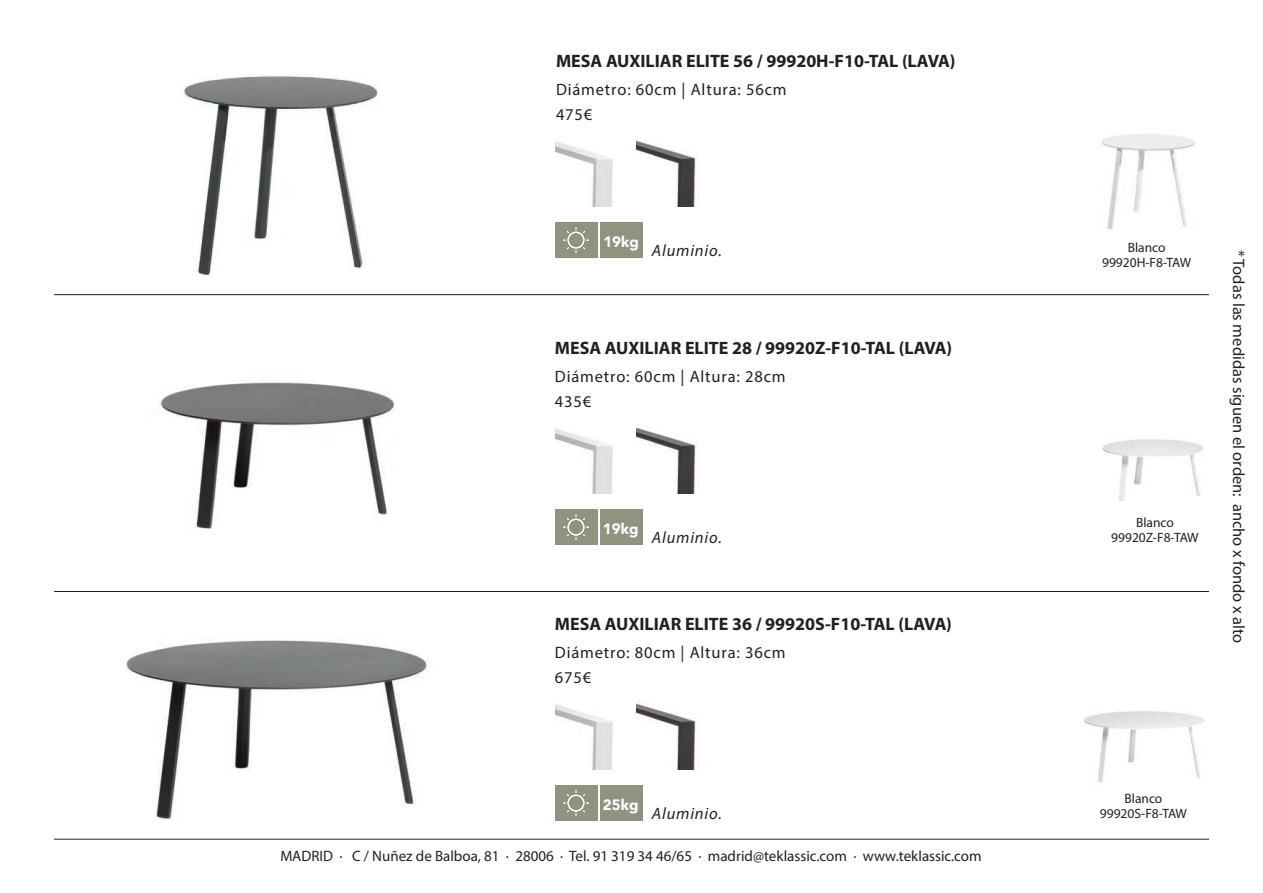
<style>
.page{position:relative;width:1263px;height:893px;background:#fff}
.page>*{position:absolute;margin:0;border:0;box-sizing:border-box;transform-origin:0 0}
.t1{font:700 18px "Myriad Pro";color:#231f20}
.t2{font:16.5px/25.7px "Myriad Pro";letter-spacing:.05em;color:#231f20}
.t3{font:16.5px "Myriad Pro";color:#231f20}
.t4{font:italic 16.5px "Myriad Pro";letter-spacing:.05em;color:#231f20}
.t5{font:15px "Myriad Pro";color:#231f20}
.t6{font:900 15px "Avenir";color:#fff}
.t7{font:13.5px "Myriad Pro";color:#231f20}
</style>
<div class="page">
<hr style="left:54px;top:591px;width:1155px;height:1px;background:#231f20">
<hr style="left:54px;top:294px;width:1155px;height:1px;background:#231f20">
<img style="left:1102px;top:439px;width:102px;height:63px">
<img style="left:159px;top:382px;width:236px;height:147px">
<div style="left:555px;top:509px;width:42px;height:36px;background:#919381"></div>
<img style="left:563px;top:514px;width:26px;height:25px">
<div style="left:600px;top:509px;width:42px;height:36px;background:#919381"></div>
<img style="left:555px;top:428px;width:58px;height:66px">
<img style="left:637px;top:427px;width:59px;height:67px">
<img style="left:1083px;top:711px;width:121px;height:72px">
<img style="left:126px;top:640px;width:302px;height:180px">
<div style="left:555px;top:785px;width:42px;height:35px;background:#919381"></div>
<img style="left:563px;top:790px;width:26px;height:25px">
<div style="left:600px;top:785px;width:42px;height:35px;background:#919381"></div>
<img style="left:555px;top:704px;width:58px;height:66px">
<img style="left:637px;top:703px;width:59px;height:67px">
<div style="left:555px;top:222px;width:42px;height:36px;background:#919381"></div>
<img style="left:563px;top:227px;width:26px;height:26px">
<div style="left:600px;top:222px;width:43px;height:36px;background:#919381"></div>
<img style="left:184px;top:75px;width:194px;height:200px">
<img style="left:1101px;top:134px;width:94px;height:95px">
<img style="left:555px;top:141px;width:58px;height:66px">
<img style="left:637px;top:140px;width:59px;height:67px">
<hr style="left:54px;top:839px;width:1155px;height:1px;background:#231f20">
<p class="t1" style="left:556px;top:49px;width:401px">MESA AUXILIAR ELITE 56 / 99920H-F10-TAL (LAVA)</p>
<p class="t2" style="left:556px;top:76px;width:232px">Diámetro: 60cm | Altura: 56cm<br>475€</p>
<p class="t6" style="left:603px;top:229px;width:37px">19kg</p>
<p class="t7" style="left:1128px;top:239px;width:39px">Blanco</p>
<p class="t7" style="left:1102px;top:254px;width:91px">99920H-F8-TAW</p>
<p class="t4" style="left:652px;top:240px;width:71px">Aluminio.</p>
<p class="t3" style="left:1249px;top:250px;width:395px;rotate:90deg">* Todas las medidas siguen el orden: ancho x fondo x alto</p>
<p class="t1" style="left:555px;top:336px;width:399px">MESA AUXILIAR ELITE 28 / 99920Z-F10-TAL (LAVA)</p>
<p class="t2" style="left:555px;top:363px;width:232px">Diámetro: 60cm | Altura: 28cm<br>435€</p>
<p class="t7" style="left:1136px;top:514px;width:39px">Blanco</p>
<p class="t6" style="left:603px;top:516px;width:37px">19kg</p>
<p class="t4" style="left:652px;top:527px;width:71px">Aluminio.</p>
<p class="t7" style="left:1111px;top:529px;width:89px">99920Z-F8-TAW</p>
<p class="t1" style="left:555px;top:612px;width:398px">MESA AUXILIAR ELITE 36 / 99920S-F10-TAL (LAVA)</p>
<p class="t2" style="left:555px;top:639px;width:232px">Diámetro: 80cm | Altura: 36cm<br>675€</p>
<p class="t6" style="left:603px;top:792px;width:37px">25kg</p>
<p class="t7" style="left:1124px;top:790px;width:39px">Blanco</p>
<p class="t4" style="left:652px;top:803px;width:71px">Aluminio.</p>
<p class="t7" style="left:1100px;top:805px;width:89px">99920S-F8-TAW</p>
<p class="t5" style="left:280px;top:847px;width:703px">MADRID · C / Nuñez de Balboa, 81 · 28006 · Tel. 91 319 34 46/65 · madrid@teklassic.com · www.teklassic.com</p>
</div>
